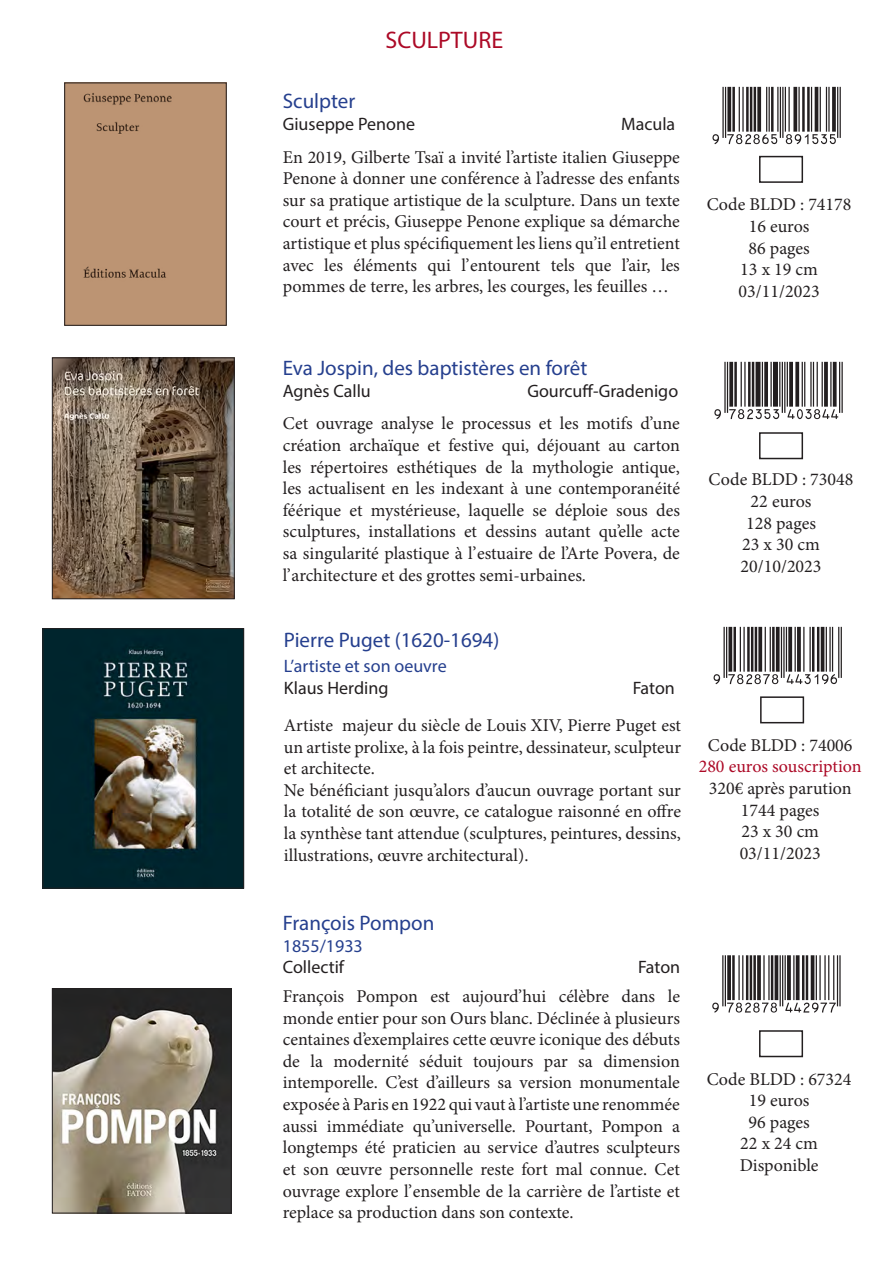
<style>
.page{position:relative;width:893px;height:1263px;background:#fff}
.page>*{position:absolute;margin:0;border:0;box-sizing:border-box;transform-origin:0 0}
.t1{font:24px "Myriad Pro";color:#ac0926}
.t2{font:21px "Myriad Pro";color:#253f8e}
.t3{font:18px/21.6px "Minion Pro";color:#231f20;text-align:justify}
.t4{font:18px "Myriad Pro";color:#231f20}
.t5{font:18px "Myriad Pro";color:#253f8e}
.t6{font:18px "Minion Pro";color:#ac0926}
</style>
<div class="page">
<div style="left:759px;top:156px;width:44px;height:27px;border:2px solid #231f20"></div>
<div style="left:759px;top:432px;width:44px;height:27px;border:2px solid #231f20"></div>
<div style="left:760px;top:696px;width:44px;height:27px;border:2px solid #231f20"></div>
<div style="left:759px;top:1030px;width:44px;height:27px;border:2px solid #231f20"></div>
<div style="left:66px;top:85px;width:158px;height:238px;background:#bc9473"></div>
<div style="left:64px;top:83px;width:162px;height:242px;border:1px solid #231f20"></div>
<img style="left:54px;top:360px;width:178px;height:237px">
<div style="left:52px;top:358px;width:182px;height:241px;border:1px solid #231f20"></div>
<img style="left:54px;top:990px;width:175px;height:221px">
<div style="left:52px;top:988px;width:179px;height:225px;border:1px solid #231f20"></div>
<img style="left:45px;top:630px;width:197px;height:256px">
<div style="left:43px;top:628px;width:201px;height:260px;border:1px solid #231f20"></div>
<p class="t1" style="left:386px;top:25px;width:119px">SCULPTURE</p>
<p class="t2" style="left:283px;top:88px;width:74px">Sculpter</p>
<p class="t4" style="left:283px;top:113px;width:134px">Giuseppe Penone</p>
<p class="t4" style="left:621px;top:113px;width:56px">Macula</p>
<p class="t3" style="left:283px;top:146px;width:399px">En 2019, Gilberte Tsaï a invité l’artiste italien Giuseppe Penone à donner une conférence à l’adresse des enfants sur sa pratique artistique de la sculpture. Dans un texte court et précis, Giuseppe Penone explique sa démarche artistique et plus spécifiquement les liens qu’il entretient avec les éléments qui l’entourent tels que l’air, les pommes de terre, les arbres, les courges, les feuilles …</p>
<p class="t3" style="left:707px;top:194px;width:146px">Code BLDD : 74178</p>
<p class="t3" style="left:749px;top:216px;width:62px">16 euros</p>
<p class="t3" style="left:748px;top:237px;width:63px">86 pages</p>
<p class="t3" style="left:740px;top:259px;width:79px">13 x 19 cm</p>
<p class="t3" style="left:739px;top:280px;width:83px">03/11/2023</p>
<p class="t2" style="left:283px;top:355px;width:306px">Eva Jospin, des baptistères en forêt</p>
<p class="t4" style="left:283px;top:379px;width:90px">Agnès Callu</p>
<p class="t4" style="left:527px;top:379px;width:152px">Gourcuff-Gradenigo</p>
<p class="t3" style="left:283px;top:413px;width:399px">Cet ouvrage analyse le processus et les motifs d’une création archaïque et festive qui, déjouant au carton les répertoires esthétiques de la mythologie antique, les actualisent en les indexant à une contemporanéité féérique et mystérieuse, laquelle se déploie sous des sculptures, installations et dessins autant qu’elle acte sa singularité plastique à l’estuaire de l’Arte Povera, de l’architecture et des grottes semi-urbaines.</p>
<p class="t3" style="left:709px;top:469px;width:146px">Code BLDD : 73048</p>
<p class="t3" style="left:751px;top:490px;width:62px">22 euros</p>
<p class="t3" style="left:746px;top:512px;width:71px">128 pages</p>
<p class="t3" style="left:742px;top:534px;width:79px">23 x 30 cm</p>
<p class="t3" style="left:740px;top:555px;width:83px">20/10/2023</p>
<p class="t2" style="left:284px;top:627px;width:217px">Pierre Puget (1620-1694)</p>
<p class="t5" style="left:284px;top:655px;width:164px">L’artiste et son oeuvre</p>
<p class="t4" style="left:284px;top:677px;width:106px">Klaus Herding</p>
<p class="t4" style="left:633px;top:677px;width:44px">Faton</p>
<p class="t3" style="left:284px;top:714px;width:399px">Artiste majeur du siècle de Louis XIV, Pierre Puget est un artiste prolixe, à la fois peintre, dessinateur, sculpteur et architecte.</p>
<p class="t3" style="left:284px;top:779px;width:399px">Ne bénéficiant jusqu’alors d’aucun ouvrage portant sur la totalité de son œuvre, ce catalogue raisonné en offre la synthèse tant attendue (sculptures, peintures, dessins, illustrations, œuvre architectural).</p>
<p class="t3" style="left:708px;top:734px;width:146px">Code BLDD : 74006</p>
<p class="t6" style="left:699px;top:754px;width:164px">280 euros souscription</p>
<p class="t3" style="left:709px;top:777px;width:144px">320€ après parution</p>
<p class="t3" style="left:741px;top:799px;width:80px">1744 pages</p>
<p class="t3" style="left:741px;top:821px;width:79px">23 x 30 cm</p>
<p class="t3" style="left:740px;top:842px;width:83px">03/11/2023</p>
<p class="t2" style="left:283px;top:910px;width:153px">François Pompon</p>
<p class="t5" style="left:283px;top:934px;width:82px">1855/1933</p>
<p class="t4" style="left:283px;top:956px;width:63px">Collectif</p>
<p class="t4" style="left:638px;top:956px;width:44px">Faton</p>
<p class="t3" style="left:283px;top:985px;width:399px">François Pompon est aujourd’hui célèbre dans le monde entier pour son Ours blanc. Déclinée à plusieurs centaines d’exemplaires cette œuvre iconique des débuts de la modernité séduit toujours par sa dimension intemporelle. C’est d’ailleurs sa version monumentale exposée à Paris en 1922 qui vaut à l’artiste une renommée aussi immédiate qu’universelle. Pourtant, Pompon a longtemps été praticien au service d’autres sculpteurs et son œuvre personnelle reste fort mal connue. Cet ouvrage explore l’ensemble de la carrière de l’artiste et replace sa production dans son contexte.</p>
<p class="t3" style="left:707px;top:1068px;width:146px">Code BLDD : 67324</p>
<p class="t3" style="left:749px;top:1090px;width:62px">19 euros</p>
<p class="t3" style="left:748px;top:1111px;width:63px">96 pages</p>
<p class="t3" style="left:740px;top:1133px;width:79px">22 x 24 cm</p>
<p class="t3" style="left:740px;top:1154px;width:80px">Disponible</p>
</div>
